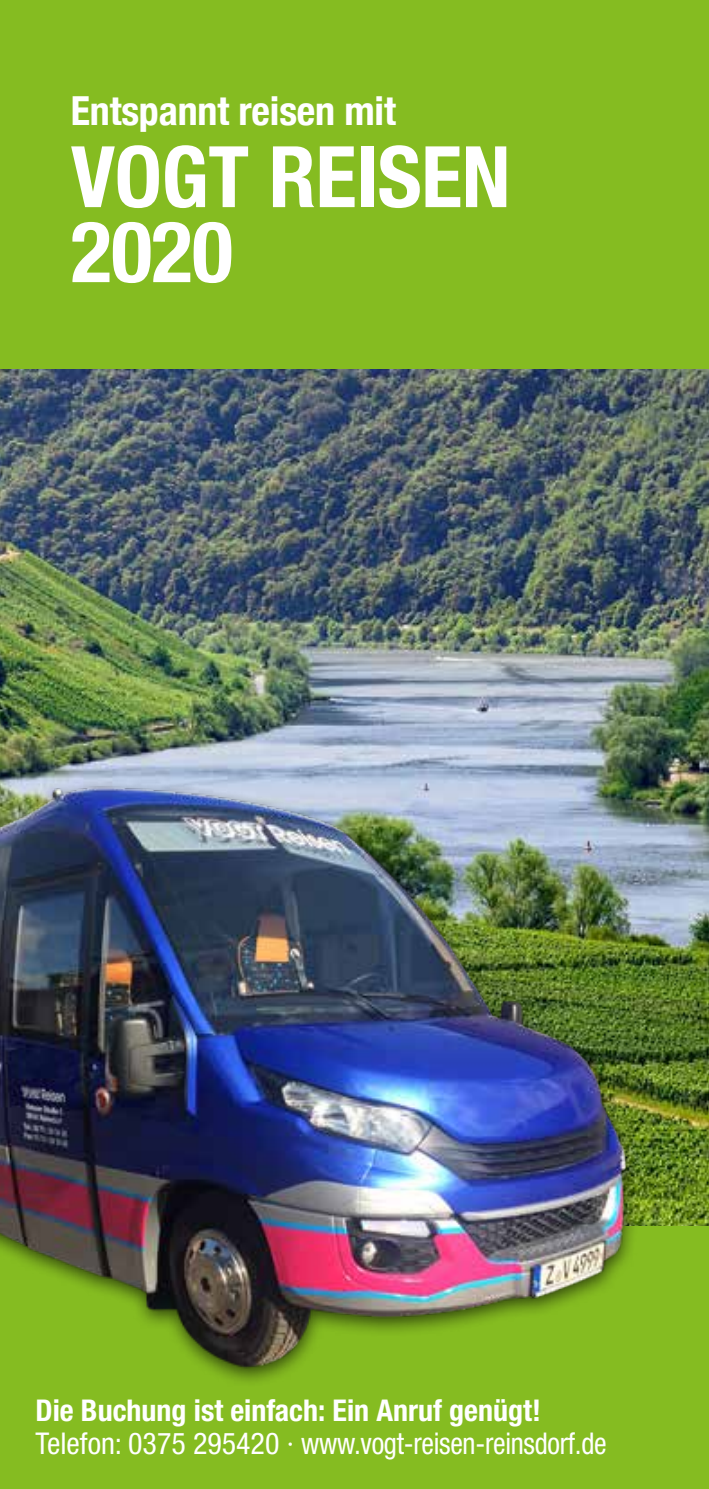
<style>
.page{position:relative;width:709px;height:1489px;background:#fff}
.page>*{position:absolute;margin:0;border:0;box-sizing:border-box;transform-origin:0 0}
.t1{font:700 condensed 85px/75px "Helvetica Neue";letter-spacing:-.005em;color:#fff}
.t2{font:700 condensed 40px "Helvetica Neue";letter-spacing:-.005em;color:#fff}
.t3{font:condensed 30px "Helvetica Neue";letter-spacing:-.01em;color:#fff}
.t4{font:700 condensed 30px "Helvetica Neue";color:#fff}
</style>
<div class="page">
<img style="left:0;top:369px;width:709px;height:857px">
<div style="left:0;top:1226px;width:709px;height:262px;background:#85bc21"></div>
<div style="left:0;top:0;width:709px;height:369px;background:#85bc21"></div>
<img style="left:0;top:704px;width:666px;height:678px">
<h2 class="t2" style="left:71px;top:77px;width:326px">Entspannt reisen mit</h2>
<h1 class="t1" style="left:71px;top:133px;width:441px">VOGT REISEN<br>2020</h1>
<p class="t4" style="left:35px;top:1391px;width:507px">Die Buchung ist einfach: Ein Anruf genügt!</p>
<p class="t3" style="left:35px;top:1425px;width:573px">Telefon: 0375 295420 · www.vogt-reisen-reinsdorf.de</p>
</div>
